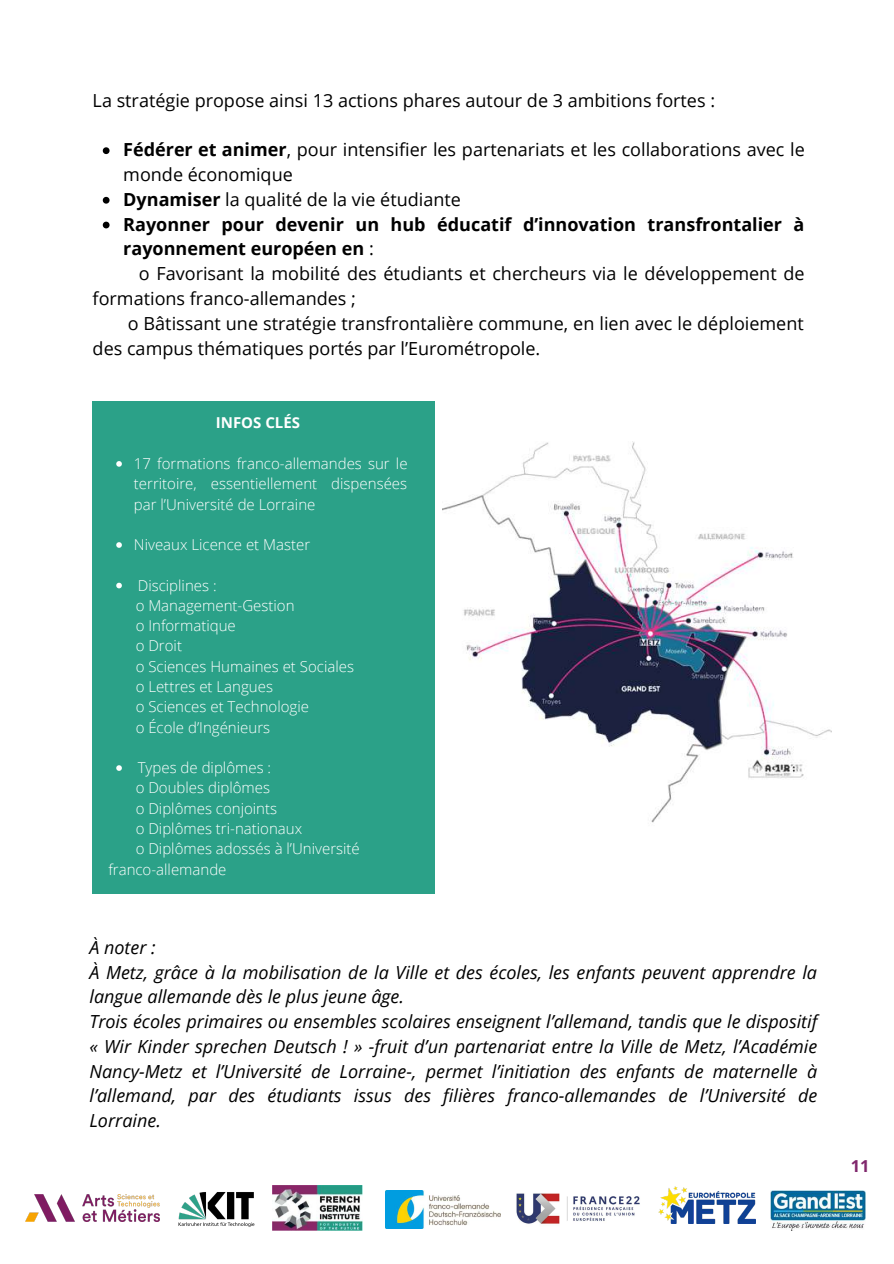
<style>
.page{position:relative;width:894px;height:1264px;background:#fff}
.page>*{position:absolute;margin:0;border:0;box-sizing:border-box;transform-origin:0 0}
.t1{font:italic 18px/24.8px "Open Sans";color:#000}
.t2{font:18px/24.8px "Open Sans";color:#000}
.t3{font:700 18px/24.8px "Open Sans";color:#000}
.t4{font:700 16.5px "Open Sans";color:#80276c}
.t5{font:300 15px/20.2px "Open Sans";color:#fff;text-align:justify}
.t6{font:700 15px "Open Sans";color:#fff}
.s1{font-weight:400}
</style>
<div class="page">
<img style="left:179px;top:1192px;width:75px;height:35px">
<img style="left:25px;top:1194px;width:134px;height:27px">
<img style="left:385px;top:1190px;width:115px;height:38px">
<img style="left:658px;top:1186px;width:97px;height:37px">
<img style="left:770px;top:1190px;width:95px;height:40px">
<img style="left:516px;top:1193px;width:124px;height:31px">
<img style="left:272px;top:1185px;width:90px;height:45px">
<img style="left:443px;top:442px;width:388px;height:381px">
<div style="left:93px;top:402px;width:342px;height:492px;background:#2ba188"></div>
<svg style="left:103px;top:147px;width:6px;height:7px"></svg>
<svg style="left:103px;top:197px;width:6px;height:7px"></svg>
<svg style="left:103px;top:222px;width:6px;height:6px"></svg>
<svg style="left:116px;top:461px;width:6px;height:5px"></svg>
<svg style="left:116px;top:542px;width:6px;height:6px"></svg>
<svg style="left:116px;top:582px;width:6px;height:6px"></svg>
<svg style="left:116px;top:765px;width:6px;height:5px"></svg>
<p class="t2" style="left:93px;top:87px;width:623px">La stratégie propose ainsi 13 actions phares autour de 3 ambitions fortes :</p>
<p class="t3" style="left:123px;top:137px;width:683px">Fédérer et animer<span class="s1">, pour intensifier les partenariats et les collaborations avec le monde économique<br></span>Dynamiser <span class="s1">la qualité de la vie étudiante<br></span>Rayonner pour devenir un hub éducatif d’innovation transfrontalier à rayonnement européen en <span class="s1">:</span></p>
<p class="t2" style="left:93px;top:261px;width:713px;text-indent:46px">o Favorisant la mobilité des étudiants et chercheurs via le développement de formations franco-allemandes ;</p>
<p class="t2" style="left:93px;top:310px;width:712px;text-indent:35px">o Bâtissant une stratégie transfrontalière commune, en lien avec le déploiement des campus thématiques portés par l’Eurométropole.</p>
<p class="t6" style="left:216px;top:412px;width:86px">INFOS CLÉS</p>
<p class="t5" style="left:134px;top:453px;width:275px">17 formations franco-allemandes sur le territoire, essentiellement dispensées par l’Université de Lorraine</p>
<p class="t5" style="left:134px;top:534px;width:178px">Niveaux Licence et Master</p>
<p class="t5" style="left:138px;top:574px;width:80px">Disciplines :</p>
<p class="t5" style="left:136px;top:595px;width:220px;text-align:left">o Management-Gestion<br>o Informatique<br>o Droit<br>o Sciences Humaines et Sociales o Lettres et Langues<br>o Sciences et Technologie<br>o École d’Ingénieurs</p>
<p class="t5" style="left:138px;top:757px;width:135px">Types de diplômes :</p>
<p class="t5" style="left:136px;top:777px;width:136px">o Doubles diplômes</p>
<p class="t5" style="left:136px;top:797px;width:143px">o Diplômes conjoints</p>
<p class="t5" style="left:136px;top:818px;width:168px">o Diplômes tri-nationaux</p>
<p class="t5" style="left:136px;top:838px;width:226px">o Diplômes adossés à l’Université</p>
<p class="t5" style="left:108px;top:858px;width:120px">franco-allemande</p>
<p class="t1" style="left:89px;top:934px;width:729px">À noter :<br>À Metz, grâce à la mobilisation de la Ville et des écoles, les enfants peuvent apprendre la langue allemande dès le plus jeune âge.<br>Trois écoles primaires ou ensembles scolaires enseignent l’allemand, tandis que le dispositif « Wir Kinder sprechen Deutsch ! » -fruit d’un partenariat entre la Ville de Metz, l’Académie Nancy-Metz et l’Université de Lorraine-, permet l’initiation des enfants de maternelle à l’allemand, par des étudiants issus des filières franco-allemandes de l’Université de Lorraine.</p>
<p class="t4" style="left:850px;top:1154px;width:20px">11</p>
</div>
